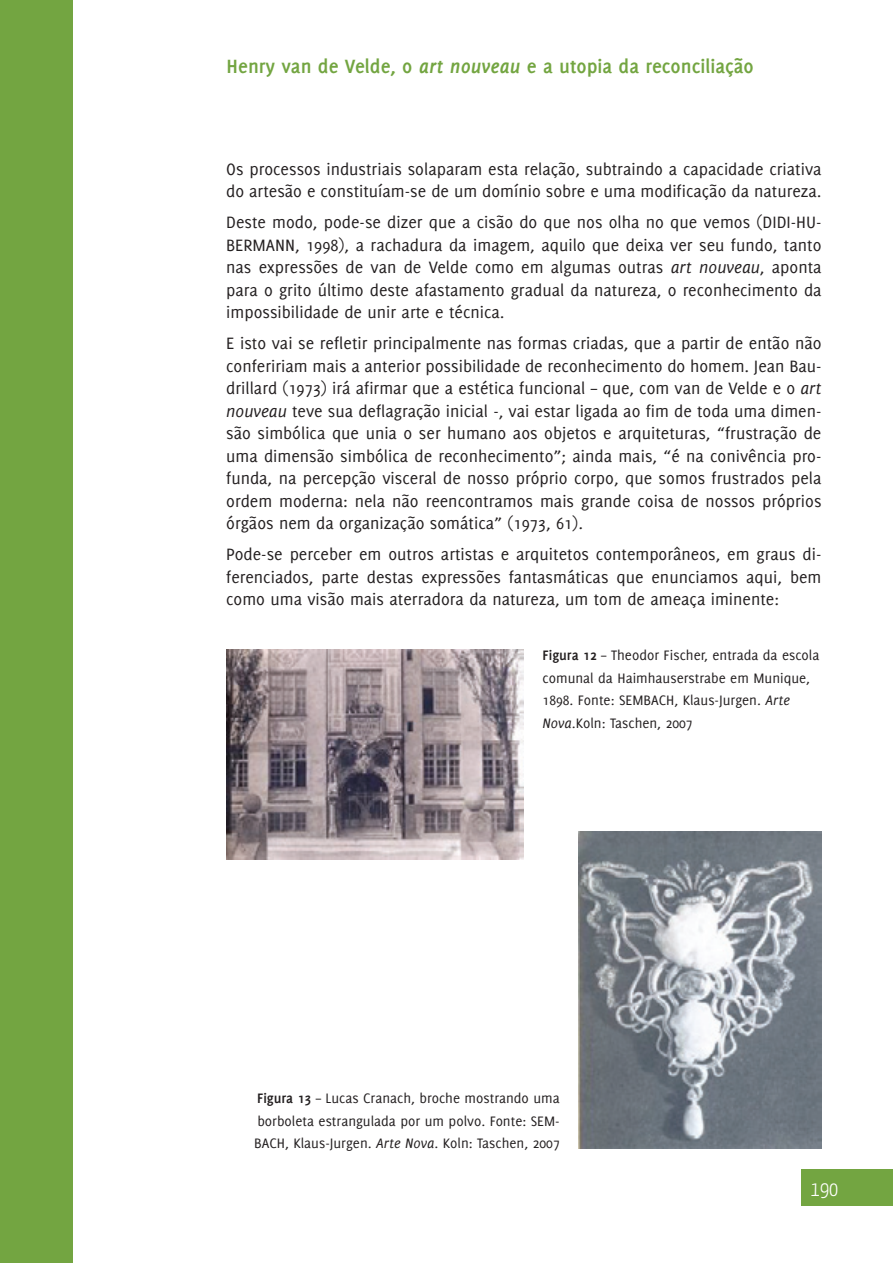
<style>
.page{position:relative;width:893px;height:1263px;background:#fff}
.page>*{position:absolute;margin:0;border:0;box-sizing:border-box;transform-origin:0 0}
.t1{font:700 21px "Delicious";color:#73a541}
.t2{font:300 21px "Yanone Kaffeesatz";color:#fff}
.t3{font:18px/22.5px "Delicious";color:#231f20;text-align:justify}
.t4{font:15px/22.5px "Delicious";color:#231f20}
.s1{font-style:italic}
.s2{font-weight:700}
</style>
<div class="page">
<div style="left:0;top:0;width:72px;height:1263px;background:#73a541"></div>
<div style="left:802px;top:1170px;width:91px;height:36px;background:#73a541"></div>
<img style="left:226px;top:649px;width:297px;height:211px">
<img style="left:579px;top:832px;width:242px;height:316px">
<p class="t1" style="left:227px;top:54px;width:529px">Henry van de Velde, o <span class="s1">art nouveau</span> e a utopia da reconciliação</p>
<p class="t3" style="left:226px;top:158px;width:597px">Os processos industriais solaparam esta relação, subtraindo a capacidade criativa do artesão e constituíam-se de um domínio sobre e uma modificação da natureza.</p>
<p class="t3" style="left:226px;top:211px;width:597px">Deste modo, pode-se dizer que a cisão do que nos olha no que vemos (DIDI-HU-BERMANN, 1998), a rachadura da imagem, aquilo que deixa ver seu fundo, tanto nas expressões de van de Velde como em algumas outras <span class="s1">art nouveau</span>, aponta para o grito último deste afastamento gradual da natureza, o reconhecimento da impossibilidade de unir arte e técnica.</p>
<p class="t3" style="left:226px;top:332px;width:597px">E isto vai se refletir principalmente nas formas criadas, que a partir de então não confeririam mais a anterior possibilidade de reconhecimento do homem. Jean Bau&shy;drillard (1973) irá afirmar que a estética funcional – que, com van de Velde e o <span class="s1">art nouveau</span> teve sua deflagração inicial -, vai estar ligada ao fim de toda uma dimen&shy;são simbólica que unia o ser humano aos objetos e arquiteturas, “frustração de uma dimensão simbólica de reconhecimento”; ainda mais, “é na conivência pro&shy;funda, na percepção visceral de nosso próprio corpo, que somos frustrados pela ordem moderna: nela não reencontramos mais grande coisa de nossos próprios órgãos nem da organização somática” (1973, 61).</p>
<p class="t3" style="left:226px;top:543px;width:597px">Pode-se perceber em outros artistas e arquitetos contemporâneos, em graus di&shy;ferenciados, parte destas expressões fantasmáticas que enunciamos aqui, bem como uma visão mais aterradora da natureza, um tom de ameaça iminente:</p>
<p class="t4" style="left:543px;top:644px;width:278px"><span class="s2">Figura 12</span> – Theodor Fischer, entrada da escola comunal da Haimhauserstrabe em Munique, 1898. Fonte: SEMBACH, Klaus-Jurgen. <span class="s1">Arte Nova</span>.Koln: Taschen, 2007</p>
<p class="t4" style="left:254px;top:1087px;width:307px;text-align:justify"><span class="s2">Figura 13</span> – Lucas Cranach, broche mostrando uma borboleta estrangulada por um polvo. Fonte: SEM-BACH, Klaus-Jurgen. <span class="s1">Arte Nova</span>. Koln: Taschen, 2007</p>
<p class="t2" style="left:811px;top:1176px;width:29px">190</p>
</div>
